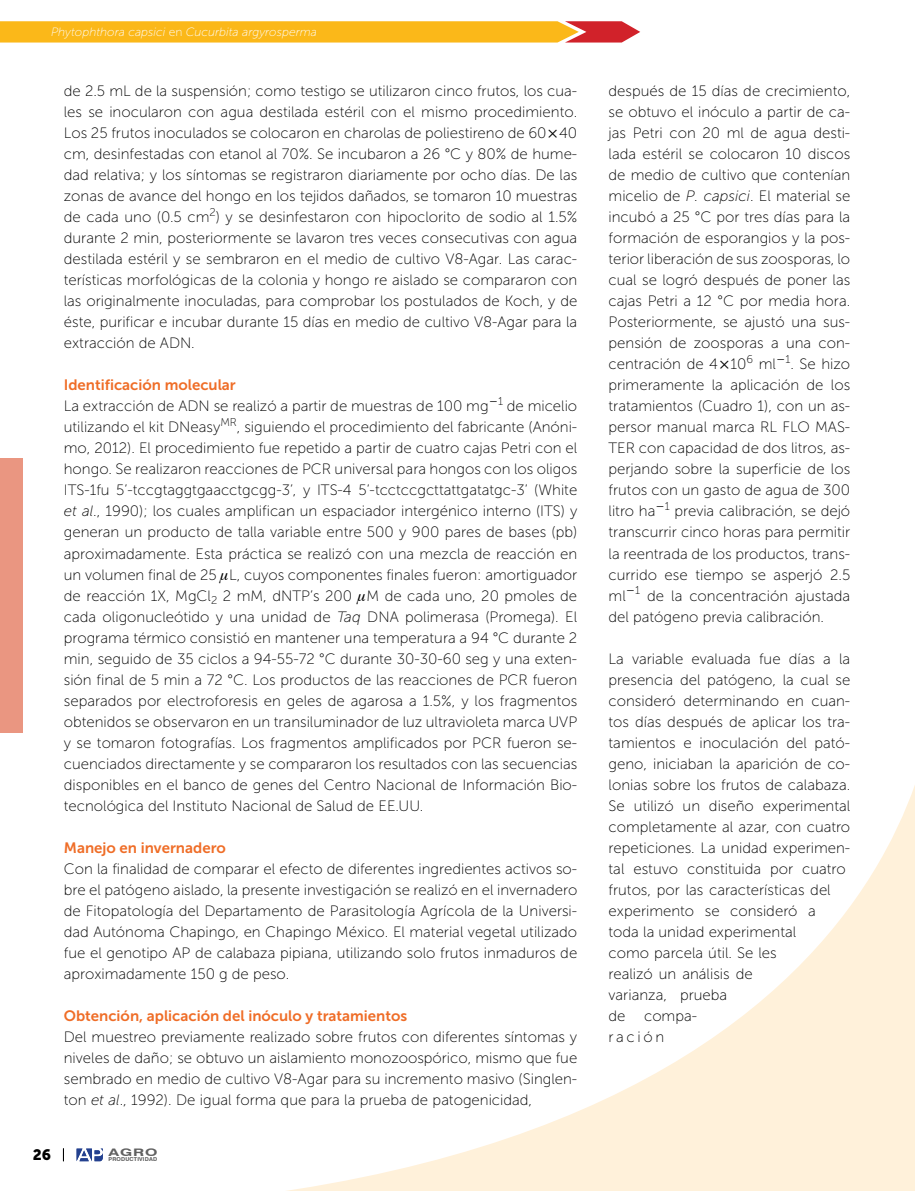
<style>
.page{position:relative;width:915px;height:1191px;background:#fff}
.page>*{position:absolute;margin:0;border:0;box-sizing:border-box;transform-origin:0 0}
.t1{font:15px/21px "Museo Sans 100";color:#000;text-align:justify}
.t2{font:15px "Museo Sans 700";color:#ef6d27}
.t3{font:15px "Museo Sans 900";color:#000}
.t4{font:italic 12px "Museo Sans 100";color:#fff}
.t5{font:11.25px "Museo Sans 100";color:#000}
.t6{font:700 10.35px "Swiss 721 BT";color:#000;scale:1.52 1}
.t7{font:700 5.4px "Swiss 721 BT";letter-spacing:.03em;color:#000}
.s1{font-style:normal}
.s2{font-style:italic}
</style>
<div class="page">
<svg style="left:0;top:21px;width:640px;height:22px;background:#f7af27"></svg>
<div style="left:0;top:458px;width:22px;height:275px;background:#ea9681"></div>
<svg style="left:22px;top:682px;width:892px;height:509px"></svg>
<p class="t4" style="left:51px;top:26px;width:267px">Phytophthora capsici <span class="s1">en</span> Cucurbita argyrosperma</p>
<p class="t1" style="left:64px;top:81px;width:515px">de 2.5 mL de la suspensión; como testigo se utilizaron cinco frutos, los cua&shy;les se inocularon con agua destilada estéril con el mismo procedimiento.<br>Los 25 frutos inoculados se colocaron en charolas de poliestireno de 60 40 cm, desinfestadas con etanol al 70%. Se incubaron a 26 °C y 80% de hume&shy;dad relativa; y los síntomas se registraron diariamente por ocho días. De las zonas de avance del hongo en los tejidos dañados, se tomaron 10 muestras de cada uno (0.5 cm ) y se desinfestaron con hipoclorito de sodio al 1.5%</p>
<p class="t5" style="left:209px;top:206px;width:8px">2</p>
<p class="t1" style="left:64px;top:228px;width:515px">durante 2 min, posteriormente se lavaron tres veces consecutivas con agua destilada estéril y se sembraron en el medio de cultivo V8-Agar. Las carac&shy;terísticas morfológicas de la colonia y hongo re aislado se compararon con las originalmente inoculadas, para comprobar los postulados de Koch, y de éste, purificar e incubar durante 15 días en medio de cultivo V8-Agar para la extracción de ADN.</p>
<p class="t2" style="left:64px;top:377px;width:173px">Identificación molecular</p>
<p class="t1" style="left:64px;top:396px;width:426px">La extracción de ADN se realizó a partir de muestras de 100 mg</p>
<p class="t5" style="left:498px;top:395px;width:6px">1</p>
<p class="t1" style="left:506px;top:396px;width:72px">de micelio</p>
<p class="t5" style="left:220px;top:416px;width:18px">MR</p>
<p class="t1" style="left:64px;top:417px;width:515px;text-indent:173px">, siguiendo el procedimiento del fabricante (Anóni&shy;mo, 2012). El procedimiento fue repetido a partir de cuatro cajas Petri con el hongo. Se realizaron reacciones de PCR universal para hongos con los oligos ITS-1fu 5’-tccgtaggtgaacctgcgg-3’, y ITS-4 5’-tcctccgcttattgatatgc-3’ (White <span class="s2">et al</span>., 1990); los cuales amplifican un espaciador intergénico interno (ITS) y generan un producto de talla variable entre 500 y 900 pares de bases (pb) aproximadamente. Esta práctica se realizó con una mezcla de reacción en un volumen final de 25 L, cuyos componentes finales fueron: amortiguador de reacción 1X, MgCl<sub>2</sub> 2 mM, dNTP’s 200 M de cada uno, 20 pmoles de cada oligonucleótido y una unidad de <span class="s2">Taq</span> DNA polimerasa (Promega). El programa térmico consistió en mantener una temperatura a 94 °C durante 2 min, seguido de 35 ciclos a 94-55-72 °C durante 30-30-60 seg y una exten&shy;sión final de 5 min a 72 °C. Los productos de las reacciones de PCR fueron separados por electroforesis en geles de agarosa a 1.5%, y los fragmentos obtenidos se observaron en un transiluminador de luz ultravioleta marca UVP y se tomaron fotografías. Los fragmentos amplificados por PCR fueron se&shy;cuenciados directamente y se compararon los resultados con las secuencias disponibles en el banco de genes del Centro Nacional de Información Bio&shy;tecnológica del Instituto Nacional de Salud de EE.UU.</p>
<p class="t2" style="left:64px;top:839px;width:163px">Manejo en invernadero</p>
<p class="t1" style="left:64px;top:858px;width:515px">Con la finalidad de comparar el efecto de diferentes ingredientes activos so&shy;bre el patógeno aislado, la presente investigación se realizó en el invernadero de Fitopatología del Departamento de Parasitología Agrícola de la Universi&shy;dad Autónoma Chapingo, en Chapingo México. El material vegetal utilizado fue el genotipo AP de calabaza pipiana, utilizando solo frutos inmaduros de aproximadamente 150 g de peso.</p>
<p class="t2" style="left:64px;top:1007px;width:345px">Obtención, aplicación del inóculo y tratamientos</p>
<p class="t1" style="left:64px;top:1026px;width:515px">Del muestreo previamente realizado sobre frutos con diferentes síntomas y niveles de daño; se obtuvo un aislamiento monozoospórico, mismo que fue sembrado en medio de cultivo V8-Agar para su incremento masivo (Singlen&shy;ton <span class="s2">et al</span>., 1992). De igual forma que para la prueba de patogenicidad,</p>
<p class="t1" style="left:64px;top:417px;width:158px">utilizando el kit DNeasy</p>
<p class="t3" style="left:33px;top:1146px;width:20px">26</p>
<p class="t6" style="left:108px;top:1146px;width:34px">AGRO</p>
<p class="t7" style="left:108px;top:1156px;width:50px">PRODUCTIVIDAD</p>
<p class="t1" style="left:608px;top:81px;width:243px">después de 15 días de crecimiento, se obtuvo el inóculo a partir de ca&shy;jas Petri con 20 ml de agua desti&shy;lada estéril se colocaron 10 discos de medio de cultivo que contenían micelio de <span class="s2">P. capsici</span>. El material se incubó a 25 °C por tres días para la formación de esporangios y la pos&shy;terior liberación de sus zoosporas, lo cual se logró después de poner las cajas Petri a 12 °C por media hora.<br>Posteriormente, se ajustó una sus&shy;pensión de zoosporas a una con&shy;centración de 4 10<sup>6</sup> ml</p>
<p class="t5" style="left:785px;top:353px;width:6px">1</p>
<p class="t1" style="left:608px;top:354px;width:243px;text-indent:182px">. Se hizo primeramente la aplicación de los tratamientos (Cuadro 1), con un as&shy;persor manual marca RL FLO MAS-TER con capacidad de dos litros, as&shy;perjando sobre la superficie de los frutos con un gasto de agua de 300 litro ha</p>
<p class="t5" style="left:664px;top:500px;width:6px">1</p>
<p class="t1" style="left:608px;top:501px;width:243px;text-indent:66px">previa calibración, se dejó transcurrir cinco horas para permitir la reentrada de los productos, trans&shy;currido ese tiempo se asperjó 2.5 ml</p>
<p class="t5" style="left:635px;top:584px;width:6px">1</p>
<p class="t1" style="left:608px;top:585px;width:243px;text-indent:39px">de la concentración ajustada del patógeno previa calibración.</p>
<p class="t1" style="left:608px;top:648px;width:243px;text-align:left">La variable evaluada fue días a la presencia del patógeno, la cual se consideró determinando en cuan&shy;tos días después de aplicar los tra&shy;tamientos e inoculación del pató&shy;geno, iniciaban la aparición de co&shy;lonias sobre los frutos de calabaza.<br>Se utilizó un diseño experimental completamente al azar, con cuatro repeticiones. La unidad experimen&shy;tal estuvo constituida por cuatro frutos, por las características del experimento se consideró a<br>toda la unidad experimental<br>como parcela útil. Se les<br>realizó un análisis de<br>varianza, prueba<br>de compa-<br>ración</p>
</div>
